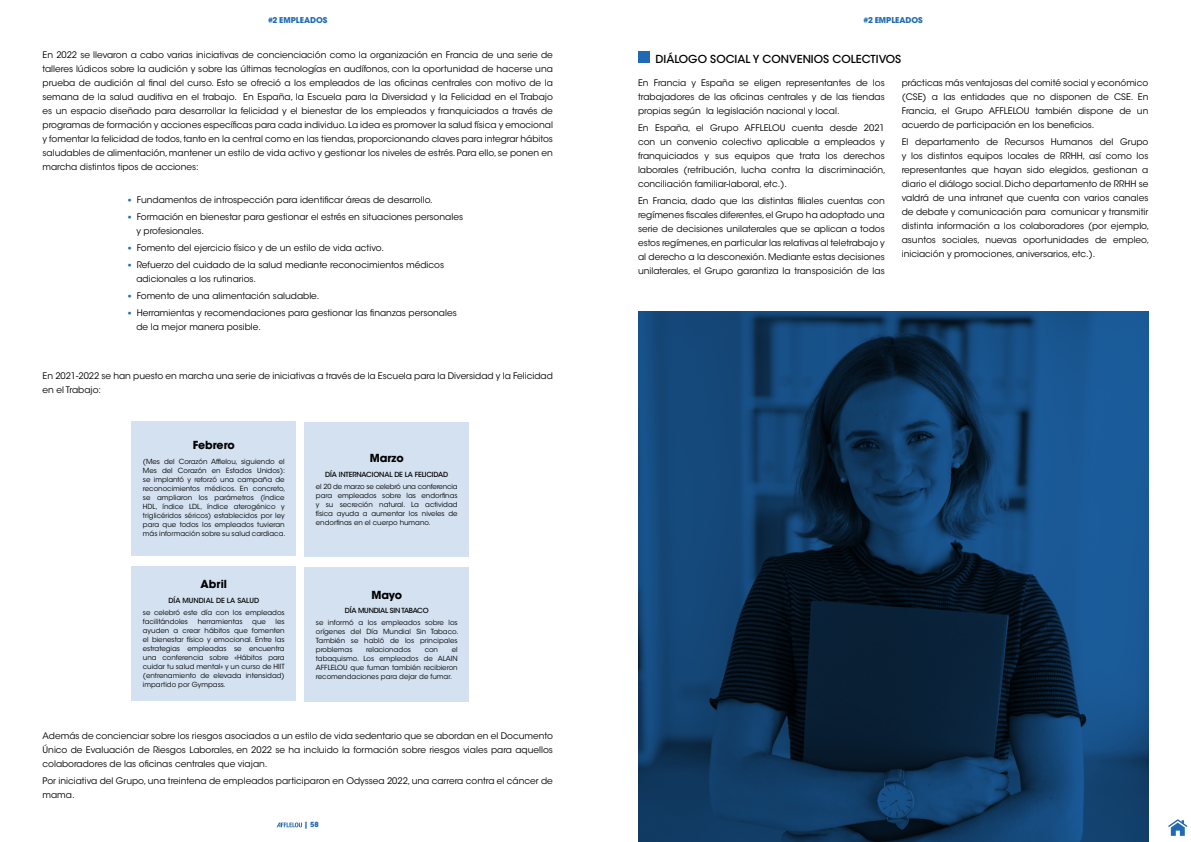
<style>
.page{position:relative;width:1191px;height:842px;background:#fff}
.page>*{position:absolute;margin:0;border:0;box-sizing:border-box;transform-origin:0 0}
.t1{font:500 11px "ITC Avant Garde Std";color:#000}
.t2{font:700 11px "ITC Avant Garde Std";color:#000}
.t3{font:9px/14px "ITC Avant Garde Std";color:#000;text-align:justify}
.t4{font:700 8px "ITC Avant Garde Std";color:#1f6ab3}
.t5{font:7px/9px "ITC Avant Garde Std";color:#000;text-align:justify}
.t6{font:500 7px "ITC Avant Garde Std";letter-spacing:-.02em;color:#000}
.t7{font:500 7px "ITC Avant Garde Std";color:#000}
.t8{font:700 7px "ITC Avant Garde Std";color:#1f6ab3}
.s1{font-size:13px;color:#1f6ab3}
</style>
<div class="page">
<svg style="left:276px;top:822px;width:26px;height:5px"></svg>
<div style="left:132px;top:421px;width:164px;height:135px;background:#d3e1f0"></div>
<div style="left:132px;top:566px;width:164px;height:135px;background:#d3e1f0"></div>
<div style="left:304px;top:422px;width:165px;height:135px;background:#d3e1f0"></div>
<div style="left:304px;top:567px;width:165px;height:135px;background:#d3e1f0"></div>
<div style="left:638px;top:51px;width:11px;height:11px;background:#1f6ab3"></div>
<svg style="left:638px;top:312px;width:510px;height:530px;background:#103a62"></svg>
<svg style="left:1168px;top:819px;width:19px;height:17px"></svg>
<p class="t4" style="left:268px;top:15px;width:61px">#2 EMPLEADOS</p>
<p class="t4" style="left:863px;top:15px;width:61px">#2 EMPLEADOS</p>
<p class="t3" style="left:43px;top:48px;width:512px">En 2022 se llevaron a cabo varias iniciativas de concienciación como la organización en Francia de una serie de talleres lúdicos sobre la audición y sobre las últimas tecnologías en audífonos, con la oportunidad de hacerse una prueba de audición al final del curso. Esto se ofreció a los empleados de las oficinas centrales con motivo de la semana de la salud auditiva en el trabajo. En España, la Escuela para la Diversidad y la Felicidad en el Trabajo es un espacio diseñado para desarrollar la felicidad y el bienestar de los empleados y franquiciados a través de programas de formación y acciones específicas para cada individuo. La idea es promover la salud física y emocional y fomentar la felicidad de todos, tanto en la central como en las tiendas, proporcionando claves para integrar hábitos saludables de alimentación, mantener un estilo de vida activo y gestionar los niveles de estrés. Para ello, se ponen en marcha distintos tipos de acciones:</p>
<p class="t1" style="left:655px;top:52px;width:247px">DIÁLOGO SOCIAL Y CONVENIOS COLECTIVOS</p>
<p class="t3" style="left:901px;top:76px;width:248px">prácticas más ventajosas del comité social y económico (CSE) a las entidades que no disponen de CSE. En Francia, el Grupo AFFLELOU también dispone de un acuerdo de participación en los beneficios.</p>
<p class="t3" style="left:901px;top:135px;width:249px;text-align:left">El departamento de Recursos Humanos del Grupo y los distintos equipos locales de RRHH, así como los representantes que hayan sido elegidos, gestionan a diario el diálogo social. Dicho departamento de RRHH se valdrá de una intranet que cuenta con varios canales de debate y comunicación para comunicar y transmitir distinta información a los colaboradores (por ejemplo, asuntos sociales, nuevas oportunidades de empleo, iniciación y promociones, aniversarios, etc.).</p>
<p class="t3" style="left:638px;top:76px;width:248px">En Francia y España se eligen representantes de los trabajadores de las oficinas centrales y de las tiendas propias según la legislación nacional y local.</p>
<p class="t3" style="left:638px;top:120px;width:249px">En España, el Grupo AFFLELOU cuenta desde 2021 con un convenio colectivo aplicable a empleados y franquiciados y sus equipos que trata los derechos laborales (retribución, lucha contra la discriminación, conciliación familiar-laboral, etc.).</p>
<p class="t3" style="left:638px;top:193px;width:248px">En Francia, dado que las distintas filiales cuentas con regímenes fiscales diferentes, el Grupo ha adoptado una serie de decisiones unilaterales que se aplican a todos estos regímenes, en particular las relativas al teletrabajo y al derecho a la desconexión. Mediante estas decisiones unilaterales, el Grupo garantiza la transposición de las</p>
<p class="t3" style="left:126px;top:193px;width:308px"><span class="s1">•</span> Fundamentos de introspección para identificar áreas de desarrollo.</p>
<p class="t3" style="left:136px;top:210px;width:328px;text-indent:-10px"><span class="s1">•</span> Formación en bienestar para gestionar el estrés en situaciones personales y profesionales.</p>
<p class="t3" style="left:126px;top:241px;width:259px"><span class="s1">•</span> Fomento del ejercicio físico y de un estilo de vida activo.</p>
<p class="t3" style="left:136px;top:258px;width:309px;text-indent:-10px"><span class="s1">•</span> Refuerzo del cuidado de la salud mediante reconocimientos médicos adicionales a los rutinarios.</p>
<p class="t3" style="left:126px;top:289px;width:194px"><span class="s1">•</span> Fomento de una alimentación saludable.</p>
<p class="t3" style="left:136px;top:305px;width:322px;text-indent:-10px"><span class="s1">•</span> Herramientas y recomendaciones para gestionar las finanzas personales de la mejor manera posible.</p>
<p class="t3" style="left:43px;top:369px;width:512px">En 2021-2022 se han puesto en marcha una serie de iniciativas a través de la Escuela para la Diversidad y la Felicidad en el Trabajo:</p>
<p class="t2" style="left:193px;top:438px;width:44px">Febrero</p>
<p class="t5" style="left:143px;top:457px;width:144px">(Mes del Corazón Afflelou, siguiendo el Mes del Corazón en Estados Unidos): se implantó y reforzó una campaña de reconocimientos médicos. En concreto, se ampliaron los parámetros (índice HDL, índice LDL, índice aterogénico y triglicéridos séricos) establecidos por ley para que todos los empleados tuvieran más información sobre su salud cardiaca.</p>
<p class="t2" style="left:201px;top:577px;width:28px">Abril</p>
<p class="t7" style="left:168px;top:596px;width:92px">DÍA MUNDIAL DE LA SALUD</p>
<p class="t5" style="left:143px;top:608px;width:143px">se celebró este día con los empleados facilitándoles</p>
<p class="t5" style="left:143px;top:617px;width:143px;text-indent:133px">les ayuden a crear hábitos que fomenten el bienestar físico y emocional. Entre las estrategias empleadas se encuentra una conferencia sobre «Hábitos para cuidar tu salud mental» y un curso de HIIT (entrenamiento de elevada intensidad) impartido por Gympass.</p>
<p class="t5" style="left:198px;top:617px;width:46px">herramientas</p>
<p class="t5" style="left:252px;top:617px;width:15px">que</p>
<p class="t2" style="left:370px;top:451px;width:36px">Marzo</p>
<p class="t6" style="left:325px;top:470px;width:124px">DÍA INTERNACIONAL DE LA FELICIDAD</p>
<p class="t5" style="left:316px;top:482px;width:143px">el 20 de marzo se celebró una conferencia para empleados sobre las endorfinas y su secreción natural. La actividad física ayuda a aumentar los niveles de endorfinas en el cuerpo humano.</p>
<p class="t2" style="left:371px;top:587px;width:32px">Mayo</p>
<p class="t6" style="left:345px;top:606px;width:85px">DÍA MUNDIAL SIN TABACO</p>
<p class="t5" style="left:316px;top:618px;width:144px">se informó a los empleados sobre los orígenes del Día Mundial Sin Tabaco.<br>También se habló de los principales problemas</p>
<p class="t5" style="left:316px;top:645px;width:143px;text-indent:136px">el tabaquismo. Los empleados de ALAIN AFFLELOU que fuman también recibieron recomendaciones para dejar de fumar.</p>
<p class="t5" style="left:366px;top:645px;width:46px">relacionados</p>
<p class="t5" style="left:425px;top:645px;width:15px">con</p>
<p class="t3" style="left:43px;top:729px;width:512px">Además de concienciar sobre los riesgos asociados a un estilo de vida sedentario que se abordan en el Documento Único de Evaluación de Riesgos Laborales, en 2022 se ha incluido la formación sobre riesgos viales para aquellos colaboradores de las oficinas centrales que viajan.</p>
<p class="t3" style="left:43px;top:774px;width:512px">Por iniciativa del Grupo, una treintena de empleados participaron en Odyssea 2022, una carrera contra el cáncer de mama.</p>
<p class="t8" style="left:304px;top:820px;width:16px">| 58</p>
</div>
